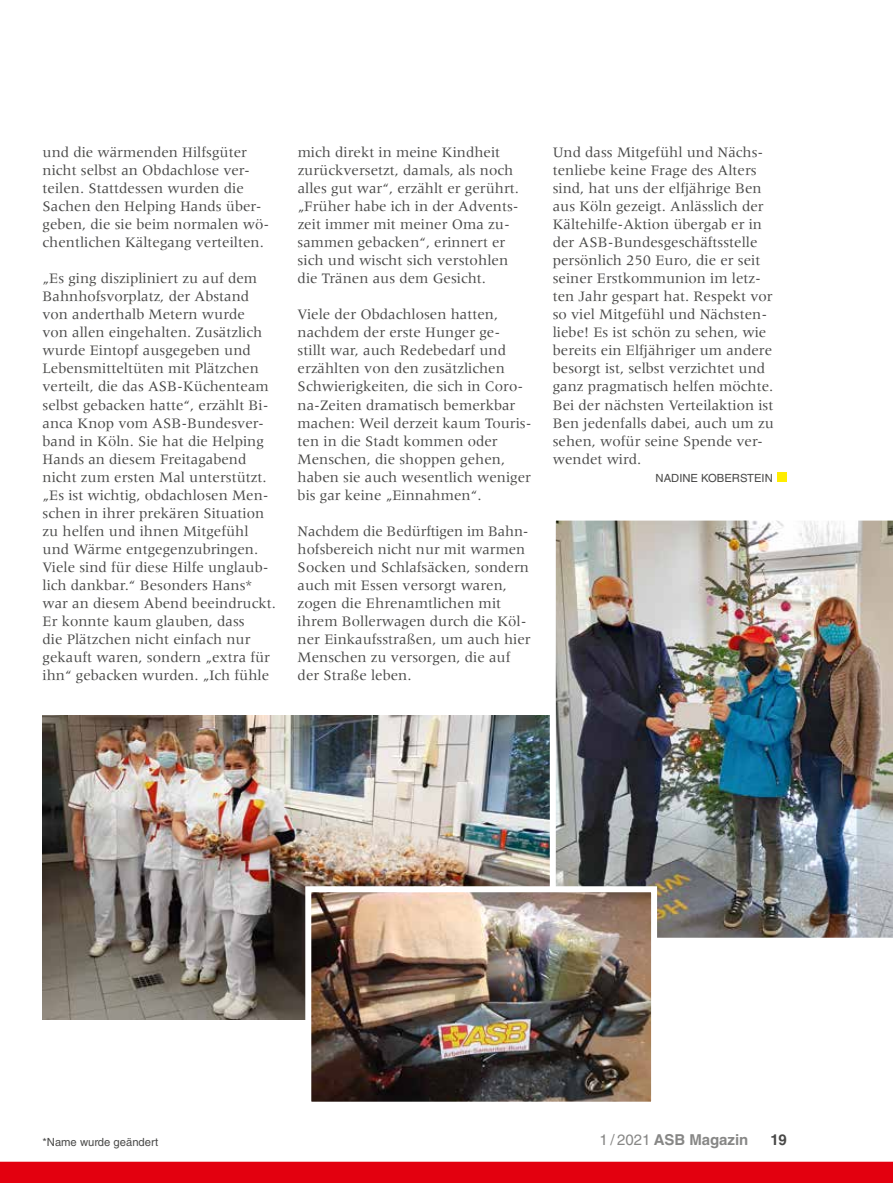
<style>
.page{position:relative;width:893px;height:1183px;background:#fff}
.page>*{position:absolute;margin:0;border:0;box-sizing:border-box;transform-origin:0 0}
.t1{font:15px/18px "Meridien LT Std";color:#494948}
.t2{font:700 15px "Helvetica LT Std";color:#878786}
.t3{font:700 15px "Helvetica LT Std";color:#494948}
.t4{font:11.25px "Helvetica LT Std";color:#494948}
.s1{font-weight:400}
</style>
<div class="page">
<img style="left:43px;top:715px;width:507px;height:304px">
<img style="left:555px;top:520px;width:338px;height:418px">
<div style="left:777px;top:472px;width:10px;height:9px;background:#ffed00"></div>
<img style="left:312px;top:893px;width:338px;height:207px">
<div style="left:305px;top:886px;width:352px;height:221px;border:6px solid #fff"></div>
<div style="left:0;top:1161px;width:893px;height:21px;background:#e3000f"></div>
<p class="t1" style="left:43px;top:143px;width:228px">und die wärmenden Hilfsgüter nicht selbst an Obdachlose ver&shy;teilen. Stattdessen wurden die<br>Sachen den Helping Hands über&shy;geben, die sie beim normalen wö&shy;chentlichen Kältegang verteilten.</p>
<p class="t1" style="left:43px;top:269px;width:235px">„Es ging diszipliniert zu auf dem<br>Bahnhofsvorplatz, der Abstand von anderthalb Metern wurde<br>von allen eingehalten. Zusätzlich wurde Eintopf ausgegeben und<br>Lebensmitteltüten mit Plätzchen verteilt, die das ASB-Küchenteam selbst gebacken hatte“, erzählt Bi&shy;anca Knop vom ASB-Bundesver&shy;band in Köln. Sie hat die Helping<br>Hands an diesem Freitagabend nicht zum ersten Mal unterstützt. „Es ist wichtig, obdachlosen Men&shy;schen in ihrer prekären Situation zu helfen und ihnen Mitgefühl und Wärme entgegenzubringen.<br>Viele sind für diese Hilfe unglaub&shy;lich dankbar.“ Besonders Hans* war an diesem Abend beeindruckt.<br>Er konnte kaum glauben, dass<br>die Plätzchen nicht einfach nur gekauft waren, sondern „extra für ihn“ gebacken wurden. „Ich fühle</p>
<p class="t1" style="left:298px;top:143px;width:223px">mich direkt in meine Kindheit zurückversetzt, damals, als noch alles gut war“, erzählt er gerührt. „Früher habe ich in der Advents&shy;zeit immer mit meiner Oma zu&shy;sammen gebacken“, erinnert er sich und wischt sich verstohlen die Tränen aus dem Gesicht.</p>
<p class="t1" style="left:298px;top:305px;width:235px">Viele der Obdachlosen hatten, nachdem der erste Hunger ge&shy;stillt war, auch Redebedarf und erzählten von den zusätzlichen<br>Schwierigkeiten, die sich in Coro&shy;na-Zeiten dramatisch bemerkbar machen: Weil derzeit kaum Touris&shy;ten in die Stadt kommen oder<br>Menschen, die shoppen gehen, haben sie auch wesentlich weniger bis gar keine „Einnahmen“.</p>
<p class="t1" style="left:298px;top:521px;width:235px">Nachdem die Bedürftigen im Bahn&shy;hofsbereich nicht nur mit warmen<br>Socken und Schlafsäcken, sondern auch mit Essen versorgt waren, zogen die Ehrenamtlichen mit ihrem Bollerwagen durch die Köl&shy;ner Einkaufsstraßen, um auch hier<br>Menschen zu versorgen, die auf der Straße leben.</p>
<p class="t1" style="left:553px;top:143px;width:223px">Und dass Mitgefühl und Nächs&shy;tenliebe keine Frage des Alters sind, hat uns der elfjährige Ben aus Köln gezeigt. Anlässlich der<br>Kältehilfe-Aktion übergab er in der ASB-Bundesgeschäftsstelle persönlich 250 Euro, die er seit seiner Erstkommunion im letz&shy;ten Jahr gespart hat. Respekt vor so viel Mitgefühl und Nächsten&shy;liebe! Es ist schön zu sehen, wie bereits ein Elfjähriger um andere besorgt ist, selbst verzichtet und ganz pragmatisch helfen möchte.<br>Bei der nächsten Verteilaktion ist<br>Ben jedenfalls dabei, auch um zu sehen, wofür seine Spende ver&shy;wendet wird.</p>
<p class="t4" style="left:656px;top:471px;width:119px">NADINE KOBERSTEIN</p>
<p class="t4" style="left:43px;top:1135px;width:117px">*Name wurde geändert</p>
<p class="t2" style="left:600px;top:1130px;width:150px"><span class="s1">1 / 2021</span> ASB Magazin</p>
<p class="t3" style="left:770px;top:1130px;width:18px">19</p>
</div>
